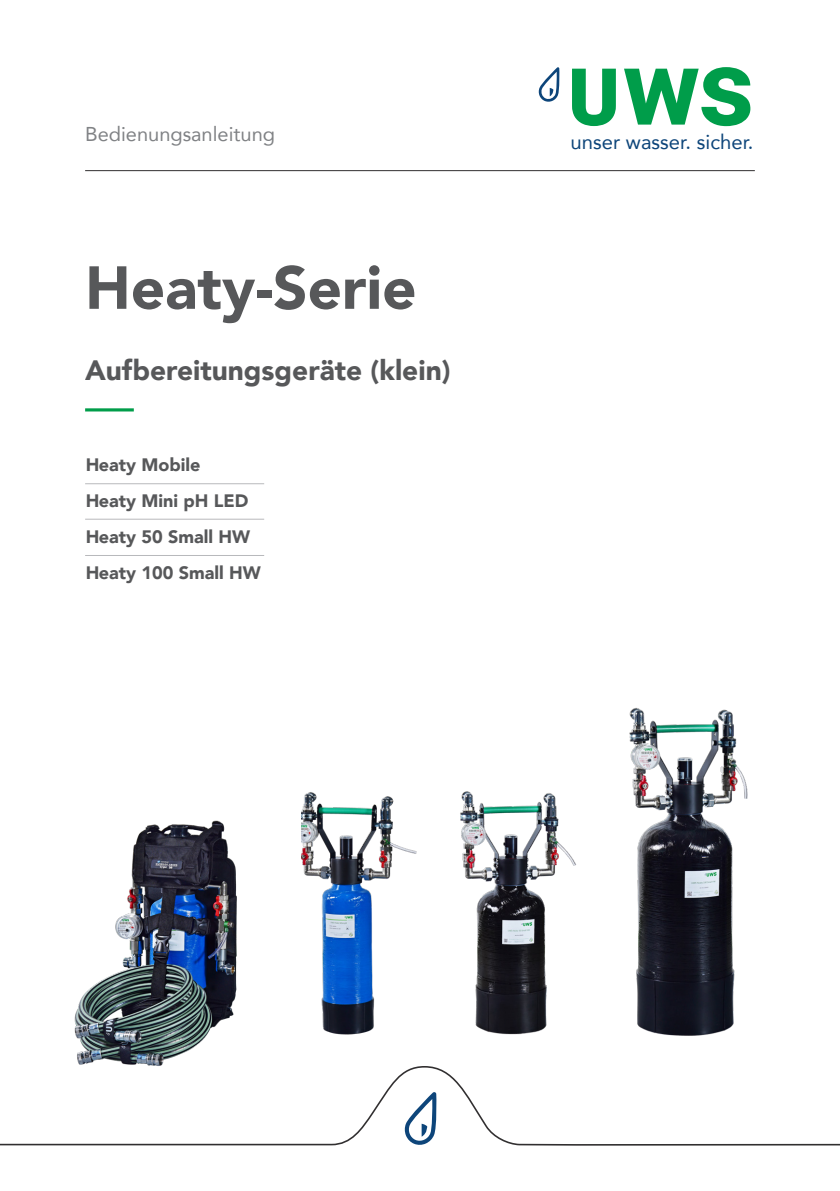
<style>
.page{position:relative;width:840px;height:1191px;background:#fff}
.page>*{position:absolute;margin:0;border:0;box-sizing:border-box;transform-origin:0 0}
.t1{font:900 60px "Avenir";color:#57585a}
.t2{font:900 28px "Avenir";color:#57585a}
.t3{font:20.2px "Avenir";color:#0d457a}
.t4{font:20px "Avenir";color:#808285}
.t5{font:900 18px/36px "Avenir";color:#57585a}
</style>
<div class="page">
<img style="left:303px;top:792px;width:114px;height:243px">
<img style="left:74px;top:805px;width:231px;height:260px">
<img style="left:629px;top:707px;width:119px;height:329px">
<img style="left:460px;top:791px;width:116px;height:244px">
<hr style="left:85px;top:170px;width:669px;height:1px;background:#312f30">
<hr style="left:85px;top:408px;width:49px;height:3px;background:#009d4a">
<hr style="left:85px;top:483px;width:179px;height:1px;background:#b8b9bc">
<svg style="left:572px;top:67px;width:178px;height:59px"></svg>
<svg style="left:538px;top:67px;width:21px;height:35px"></svg>
<hr style="left:85px;top:519px;width:179px;height:1px;background:#b8b9bc">
<hr style="left:85px;top:555px;width:179px;height:1px;background:#b8b9bc">
<svg style="left:0;top:1065px;width:839px;height:81px"></svg>
<p class="t4" style="left:85px;top:118px;width:191px">Bedienungsanleitung</p>
<h1 class="t1" style="left:85px;top:236px;width:333px">Heaty-Serie</h1>
<h2 class="t2" style="left:85px;top:346px;width:367px">Aufbereitungsgeräte (klein)</h2>
<p class="t5" style="left:85px;top:446px;width:177px">Heaty Mobile<br>Heaty Mini pH LED<br>Heaty 50 Small HW<br>Heaty 100 Small HW</p>
<p class="t3" style="left:570px;top:126px;width:184px">unser wasser. sicher.</p>
</div>
